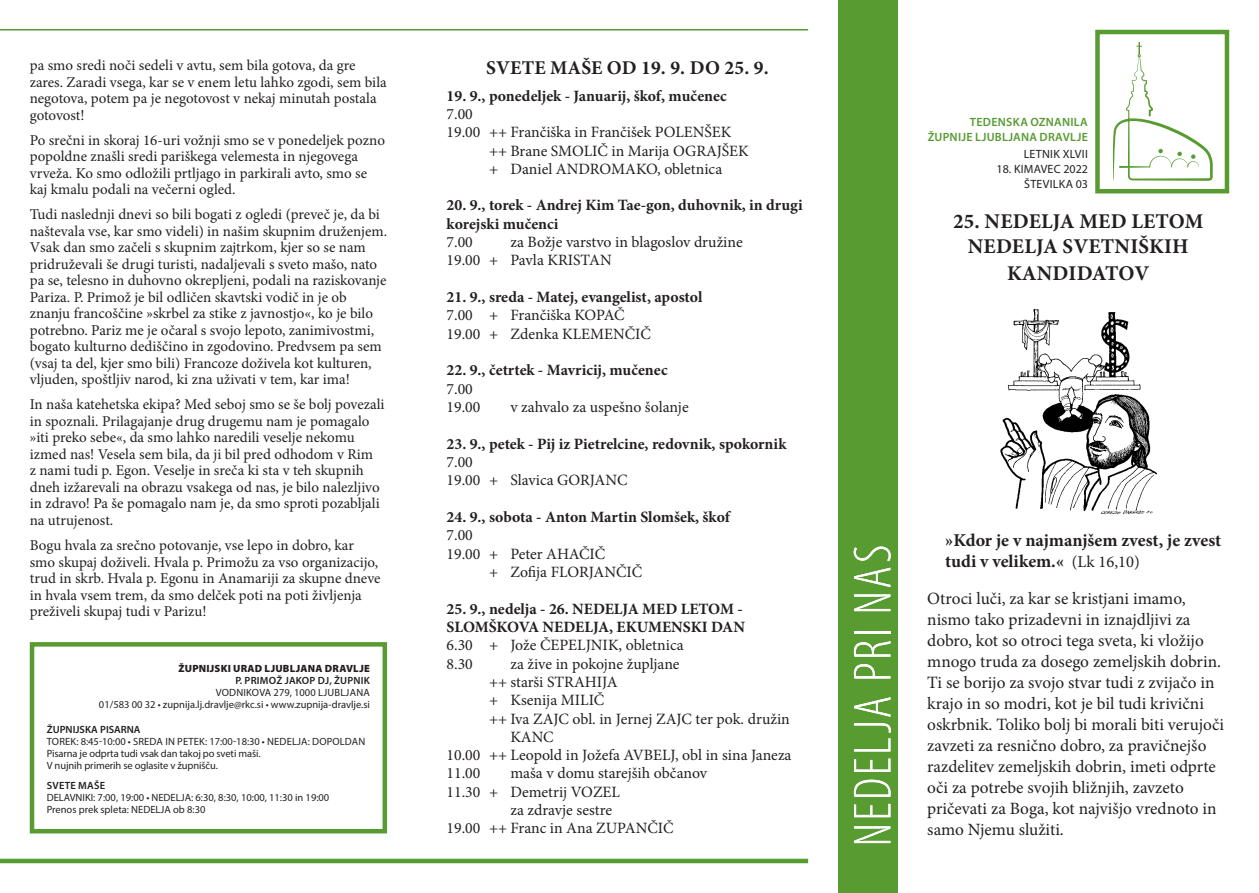
<style>
.page{position:relative;width:1259px;height:893px;background:#fff}
.page>*{position:absolute;margin:0;border:0;box-sizing:border-box;transform-origin:0 0}
.t1{font:300 condensed 54px "Myriad Pro";letter-spacing:.045em;color:#fff}
.Naslov{font:700 21px/27px "Minion Pro";letter-spacing:.01em;color:#231f20;text-align:center}
.Naslov-2{font:700 19.5px "Minion Pro";letter-spacing:.01em;color:#231f20}
.t2{font:700 18px/21px "Minion Pro";color:#231f20}
.razlaga_evangelija{font:17.25px/21px "Minion Pro";color:#231f20}
.Besedilo{font:15.75px/18.3px "Minion Pro";color:#231f20}
.Besedilo-2{font:700 15.75px/18.3px "Minion Pro";color:#231f20}
.Besedilo-3{font:15px/16.5px "Minion Pro";color:#231f20}
.t3{font:600 12px "Myriad Pro";letter-spacing:.025em;color:#589b31}
.t4{font:12px "Myriad Pro";letter-spacing:.02em;color:#231f20}
.t5{font:10.5px "Myriad Pro";color:#231f20}
.t6{font:600 10.5px "Myriad Pro";letter-spacing:.02em;color:#231f20}
.t7{font:900 10.5px "Myriad Pro";letter-spacing:.02em;color:#231f20}
.t8{font:10.5px "Myriad Pro";letter-spacing:.02em;color:#231f20}
.t9{font:600 10.5px "Myriad Pro";color:#231f20}
.s1{font-weight:400;font-size:16.5px}
</style>
<div class="page">
<div style="left:30px;top:642px;width:357px;height:191px;border:4px solid #589b31"></div>
<div style="left:838px;top:0;width:59px;height:893px;background:#589b31"></div>
<div style="left:1095px;top:30px;width:134px;height:163px;border:4px solid #589b31"></div>
<svg style="left:1112px;top:43px;width:100px;height:138px"></svg>
<hr style="left:0;top:29px;width:808px;height:2px;background:#589b31">
<hr style="left:0;top:859px;width:808px;height:4px;background:#589b31">
<img style="left:1000px;top:308px;width:157px;height:207px">
<p class="Besedilo-3" style="left:30px;top:57px;width:358px">pa smo sredi noči sedeli v avtu, sem bila gotova, da gre zares. Zaradi vsega, kar se v enem letu lahko zgodi, sem bila negotova, potem pa je negotovost v nekaj minutah postala gotovost!</p>
<p class="Besedilo-3" style="left:30px;top:132px;width:357px">Po srečni in skoraj 16-uri vožnji smo se v ponedeljek pozno popoldne znašli sredi pariškega velemesta in njegovega vrveža. Ko smo odložili prtljago in parkirali avto, smo se kaj kmalu podali na večerni ogled.</p>
<p class="Besedilo-3" style="left:30px;top:206px;width:359px">Tudi naslednji dnevi so bili bogati z ogledi (preveč je, da bi naštevala vse, kar smo videli) in našim skupnim druženjem.<br>Vsak dan smo začeli s skupnim zajtrkom, kjer so se nam pridruževali še drugi turisti, nadaljevali s sveto mašo, nato pa se, telesno in duhovno okrepljeni, podali na raziskovanje Pariza. P. Primož je bil odličen skavtski vodič in je ob znanju francoščine »skrbel za stike z javnostjo«, ko je bilo potrebno. Pariz me je očaral s svojo lepoto, zanimivostmi, bogato kulturno dediščino in zgodovino. Predvsem pa sem (vsaj ta del, kjer smo bili) Francoze doživela kot kulturen, vljuden, spoštljiv narod, ki zna uživati v tem, kar ima!</p>
<p class="Besedilo-3" style="left:30px;top:396px;width:356px">In naša katehetska ekipa? Med seboj smo se še bolj povezali in spoznali. Prilagajanje drug drugemu nam je pomagalo »iti preko sebe«, da smo lahko naredili veselje nekomu izmed nas! Vesela sem bila, da ji bil pred odhodom v Rim<br>z nami tudi p. Egon. Veselje in sreča ki sta v teh skupnih dneh izžarevali na obrazu vsakega od nas, je bilo nalezljivo in zdravo! Pa še pomagalo nam je, da smo sproti pozabljali na utrujenost.</p>
<p class="Besedilo-3" style="left:30px;top:537px;width:352px">Bogu hvala za srečno potovanje, vse lepo in dobro, kar smo skupaj doživeli. Hvala p. Primožu za vso organizacijo, trud in skrb. Hvala p. Egonu in Anamariji za skupne dneve in hvala vsem trem, da smo delček poti na poti življenja preživeli skupaj tudi v Parizu!</p>
<p class="t7" style="left:178px;top:661px;width:193px">ŽUPNIJSKI URAD LJUBLJANA DRAVLJE</p>
<p class="t6" style="left:235px;top:674px;width:136px">P. PRIMOŽ JAKOP DJ, ŽUPNIK</p>
<p class="t8" style="left:216px;top:686px;width:156px">VODNIKOVA 279, 1000 LJUBLJANA</p>
<p class="t5" style="left:99px;top:698px;width:272px">01/583 00 32 • zupnija.lj.dravlje@rkc.si • www.zupnija-dravlje.si</p>
<p class="t9" style="left:47px;top:723px;width:95px">ŽUPNIJSKA PISARNA</p>
<p class="t5" style="left:47px;top:735px;width:320px">TOREK: 8:45-10:00 • SREDA IN PETEK: 17:00-18:30 • NEDELJA: DOPOLDAN</p>
<p class="t5" style="left:47px;top:747px;width:215px">Pisarna je odprta tudi vsak dan takoj po sveti maši.</p>
<p class="t5" style="left:47px;top:759px;width:173px">V nujnih primerih se oglasite v župnišču.</p>
<p class="t6" style="left:47px;top:779px;width:60px">SVETE MAŠE</p>
<p class="t5" style="left:47px;top:791px;width:284px">DELAVNIKI: 7:00, 19:00 • NEDELJA: 6:30, 8:30, 10:00, 11:30 in 19:00</p>
<p class="t5" style="left:47px;top:803px;width:160px">Prenos prek spleta: NEDELJA ob 8:30</p>
<p class="Naslov-2" style="left:486px;top:54px;width:284px">SVETE MAŠE OD 19. 9. DO 25. 9.</p>
<p class="Besedilo-2" style="left:446px;top:86px;width:282px">19. 9., ponedeljek - Januarij, škof, mučenec</p>
<p class="Besedilo" style="left:446px;top:105px;width:28px">7.00</p>
<p class="Besedilo" style="left:446px;top:123px;width:286px">19.00 ++ Frančiška in Frančišek POLENŠEK</p>
<p class="Besedilo" style="left:489px;top:141px;width:261px">++ Brane SMOLIČ in Marija OGRAJŠEK</p>
<p class="Besedilo" style="left:489px;top:160px;width:235px">+ Daniel ANDROMAKO, obletnica</p>
<p class="Besedilo-2" style="left:446px;top:196px;width:358px">20. 9., torek - Andrej Kim Tae-gon, duhovnik, in drugi korejski mučenci</p>
<p class="Besedilo" style="left:446px;top:233px;width:28px">7.00</p>
<p class="Besedilo" style="left:510px;top:233px;width:234px">za Božje varstvo in blagoslov družine</p>
<p class="Besedilo" style="left:446px;top:251px;width:167px">19.00 + Pavla KRISTAN</p>
<p class="Besedilo-2" style="left:446px;top:288px;width:257px">21. 9., sreda - Matej, evangelist, apostol</p>
<p class="Besedilo" style="left:446px;top:306px;width:179px">7.00 + Frančiška KOPAČ</p>
<p class="Besedilo" style="left:446px;top:325px;width:206px">19.00 + Zdenka KLEMENČIČ</p>
<p class="Besedilo-2" style="left:446px;top:361px;width:222px">22. 9., četrtek - Mavricij, mučenec</p>
<p class="Besedilo" style="left:446px;top:380px;width:28px">7.00</p>
<p class="Besedilo" style="left:446px;top:398px;width:35px">19.00</p>
<p class="Besedilo" style="left:510px;top:398px;width:180px">v zahvalo za uspešno šolanje</p>
<p class="Besedilo-2" style="left:446px;top:434px;width:341px">23. 9., petek - Pij iz Pietrelcine, redovnik, spokornik</p>
<p class="Besedilo" style="left:446px;top:453px;width:28px">7.00</p>
<p class="Besedilo" style="left:446px;top:471px;width:182px">19.00 + Slavica GORJANC</p>
<p class="Besedilo-2" style="left:446px;top:508px;width:285px">24. 9., sobota - Anton Martin Slomšek, škof</p>
<p class="Besedilo" style="left:446px;top:526px;width:28px">7.00</p>
<p class="Besedilo" style="left:446px;top:544px;width:160px">19.00 + Peter AHAČIČ</p>
<p class="Besedilo" style="left:489px;top:563px;width:154px">+ Zofija FLORJANČIČ</p>
<p class="Besedilo-2" style="left:446px;top:599px;width:300px">25. 9., nedelja - 26. NEDELJA MED LETOM -<br>SLOMŠKOVA NEDELJA, EKUMENSKI DAN</p>
<p class="Besedilo" style="left:446px;top:636px;width:238px">6.30 + Jože ČEPELJNIK, obletnica</p>
<p class="Besedilo" style="left:446px;top:654px;width:28px">8.30</p>
<p class="Besedilo" style="left:510px;top:654px;width:171px">za žive in pokojne župljane</p>
<p class="Besedilo" style="left:489px;top:673px;width:130px">++ starši STRAHIJA</p>
<p class="Besedilo" style="left:489px;top:691px;width:117px">+ Ksenija MILIČ</p>
<p class="Besedilo" style="left:510px;top:709px;width:281px;text-indent:-21px">++ Iva ZAJC obl. in Jernej ZAJC ter pok. družin<br>KANC</p>
<p class="Besedilo" style="left:446px;top:746px;width:346px">10.00 ++ Leopold in Jožefa AVBELJ, obl in sina Janeza</p>
<p class="Besedilo" style="left:446px;top:764px;width:35px">11.00</p>
<p class="Besedilo" style="left:510px;top:764px;width:198px">maša v domu starejših občanov</p>
<p class="Besedilo" style="left:446px;top:783px;width:175px">11.30 + Demetrij VOZEL</p>
<p class="Besedilo" style="left:510px;top:801px;width:103px">za zdravje sestre</p>
<p class="Besedilo" style="left:446px;top:819px;width:228px">19.00 ++ Franc in Ana ZUPANČIČ</p>
<p class="t3" style="left:970px;top:115px;width:119px">TEDENSKA OZNANILA</p>
<p class="t3" style="left:927px;top:130px;width:162px">ŽUPNIJE LJUBLJANA DRAVLJE</p>
<p class="t4" style="left:1023px;top:147px;width:66px">LETNIK XLVII</p>
<p class="t4" style="left:996px;top:162px;width:93px">18. KIMAVEC 2022</p>
<p class="t4" style="left:1024px;top:177px;width:65px">ŠTEVILKA 03</p>
<p class="Naslov" style="left:953px;top:207px;width:252px">25. NEDELJA MED LETOM</p>
<p class="Naslov" style="left:968px;top:233px;width:222px">NEDELJA SVETNIŠKIH<br>KANDIDATOV</p>
<p class="t1" style="left:844px;top:846px;width:303px;rotate:-90deg">NEDELJA PRI NAS</p>
<p class="t2" style="left:945px;top:530px;width:277px">»Kdor je v najmanjšem zvest, je zvest tudi v velikem.« <span class="s1">(Lk 16,10)</span></p>
<p class="razlaga_evangelija" style="left:927px;top:588px;width:298px">Otroci luči, za kar se kristjani imamo, nismo tako prizadevni in iznajdljivi za dobro, kot so otroci tega sveta, ki vložijo mnogo truda za dosego zemeljskih dobrin.<br>Ti se borijo za svojo stvar tudi z zvijačo in krajo in so modri, kot je bil tudi krivični oskrbnik. Toliko bolj bi morali biti verujoči zavzeti za resnično dobro, za pravičnejšo razdelitev zemeljskih dobrin, imeti odprte oči za potrebe svojih bližnjih, zavzeto pričevati za Boga, kot najvišjo vrednoto in samo Njemu služiti.</p>
</div>
